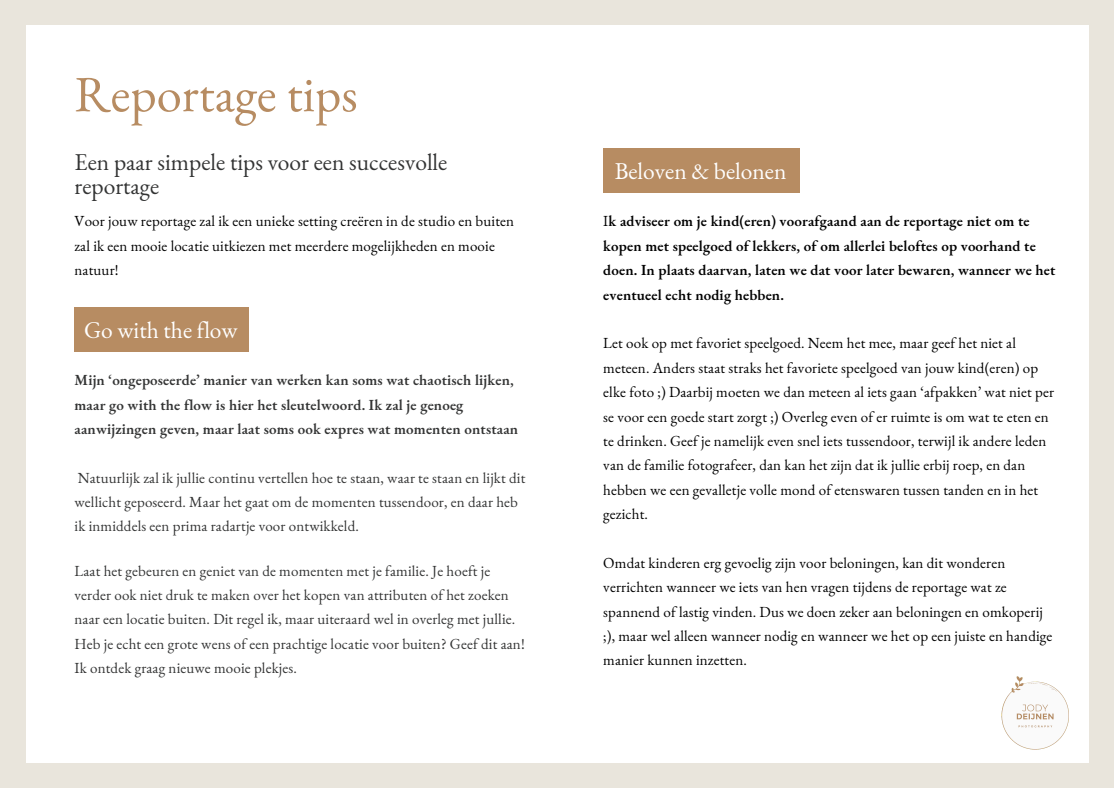
<style>
.page{position:relative;width:1114px;height:788px;background:#fff}
.page>*{position:absolute;margin:0;border:0;box-sizing:border-box;transform-origin:0 0}
.t1{font:50.65px "EB Garamond";color:#b78c62}
.t2{font:23.5px/23.6px "EB Garamond";color:#333434}
.t3{font:23.5px "EB Garamond";color:#fff}
.t4{font:15px/24.4px "EB Garamond";letter-spacing:.01em;color:#000}
.t5{font:15px/24.4px "EB Garamond";letter-spacing:.01em;color:#333434}
.t6{font:600 15px/24.4px "EB Garamond";letter-spacing:.01em;color:#000}
.t7{font:600 15px/24.4px "EB Garamond";letter-spacing:.01em;color:#333434}
.s1{font-weight:400}
</style>
<div class="page">
<div style="left:0;top:0;width:1114px;height:787px;background:#e9e5dc"></div>
<div style="left:26px;top:25px;width:1062px;height:737px;background:#fff"></div>
<div style="left:75px;top:307px;width:174px;height:45px;background:#b78c62"></div>
<div style="left:603px;top:148px;width:196px;height:45px;background:#b78c62"></div>
<img style="left:1001px;top:676px;width:68px;height:74px">
<p class="t1" style="left:75px;top:60px;width:285px">Reportage tips</p>
<p class="t2" style="left:75px;top:150px;width:374px">Een paar simpele tips voor een succesvolle reportage</p>
<p class="t4" style="left:75px;top:209px;width:441px">Voor jouw reportage zal ik een unieke setting creëren in de studio en buiten zal ik een mooie locatie uitkiezen met meerdere mogelijkheden en mooie natuur!</p>
<p class="t3" style="left:84px;top:314px;width:155px">Go with the flow</p>
<p class="t7" style="left:75px;top:367px;width:445px">Mijn ‘ongeposeerde’ manier van werken kan soms wat chaotisch lijken, maar go with the flow is hier het sleutelwoord. Ik zal je genoeg aanwijzingen geven, maar laat soms ook expres wat momenten ontstaan</p>
<p class="t5" style="left:75px;top:465px;width:452px">Natuurlijk zal ik jullie continu vertellen hoe te staan, waar te staan en lijkt dit wellicht geposeerd. Maar het gaat om de momenten tussendoor, en daar heb ik inmiddels een prima radartje voor ontwikkeld.</p>
<p class="t5" style="left:75px;top:558px;width:452px">Laat het gebeuren en geniet van de momenten met je familie. Je hoeft je verder ook niet druk te maken over het kopen van attributen of het zoeken naar een locatie buiten. Dit regel ik, maar uiteraard wel in overleg met jullie.<br>Heb je echt een grote wens of een prachtige locatie voor buiten? Geef dit aan!<br>Ik ontdek graag nieuwe mooie plekjes.</p>
<p class="t3" style="left:615px;top:155px;width:173px">Beloven &amp; belonen</p>
<p class="t6" style="left:603px;top:209px;width:454px"><span class="s1">I</span>k adviseer om je kind(eren) voorafgaand aan de reportage niet om te kopen met speelgoed of lekkers, of om allerlei beloftes op voorhand te doen. In plaats daarvan, laten we dat voor later bewaren, wanneer we het eventueel echt nodig hebben.</p>
<p class="t4" style="left:603px;top:331px;width:452px">Let ook op met favoriet speelgoed. Neem het mee, maar geef het niet al meteen. Anders staat straks het favoriete speelgoed van jouw kind(eren) op elke foto ;) Daarbij moeten we dan meteen al iets gaan ‘afpakken’ wat niet per se voor een goede start zorgt ;) Overleg even of er ruimte is om wat te eten en te drinken. Geef je namelijk even snel iets tussendoor, terwijl ik andere leden van de familie fotografeer, dan kan het zijn dat ik jullie erbij roep, en dan hebben we een gevalletje volle mond of etenswaren tussen tanden en in het gezicht.</p>
<p class="t4" style="left:603px;top:550px;width:451px">Omdat kinderen erg gevoelig zijn voor beloningen, kan dit wonderen verrichten wanneer we iets van hen vragen tijdens de reportage wat ze spannend of lastig vinden. Dus we doen zeker aan beloningen en omkoperij ;), maar wel alleen wanneer nodig en wanneer we het op een juiste en handige manier kunnen inzetten.</p>
</div>
